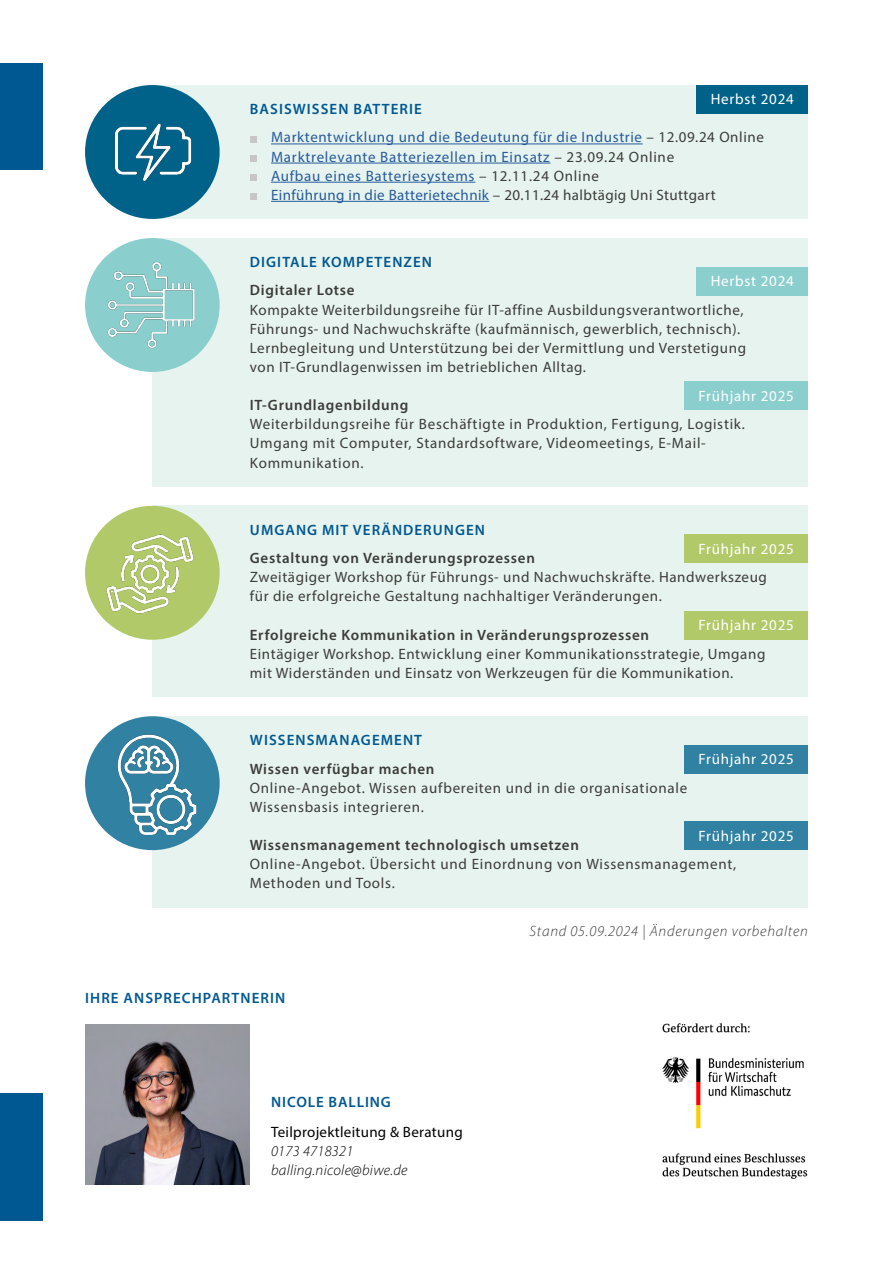
<style>
.page{position:relative;width:893px;height:1263px;background:#fff}
.page>*{position:absolute;margin:0;border:0;box-sizing:border-box;transform-origin:0 0}
.t1{font:15px/19.2px "Myriad Pro";letter-spacing:.04em;color:#3c3c3b}
.t2{font:15px/19.2px "Myriad Pro";letter-spacing:.04em;color:#265b9b}
.t3{font:600 15px "Myriad Pro";letter-spacing:.05em;color:#3c3c3b}
.t4{font:600 15px "Myriad Pro";letter-spacing:.07em;color:#005892}
.t5{font:15px "Myriad Pro";letter-spacing:.05em;color:#fff}
.t6{font:italic 300 15px "Myriad Pro";letter-spacing:.05em;color:#3c3c3b}
.t7{font:italic 300 15px/19.2px "Myriad Pro";letter-spacing:.02em;color:#000}
.t8{font:15px "Myriad Pro";letter-spacing:.02em;color:#000}
.s1{font-weight:600;color:#005892}
.s2{color:#3c3c3b}
</style>
<div class="page">
<div style="left:152px;top:238px;width:656px;height:249px;background:#e7f3ee"></div>
<div style="left:152px;top:506px;width:656px;height:191px;background:#e7f3ee"></div>
<div style="left:152px;top:716px;width:656px;height:191px;background:#e7f3ee"></div>
<div style="left:0;top:64px;width:43px;height:106px;background:#005892"></div>
<div style="left:0;top:1093px;width:43px;height:127px;background:#005892"></div>
<img style="left:85px;top:1025px;width:165px;height:160px">
<div style="left:85px;top:506px;width:135px;height:134px;background:#b2c969;border-radius:50%"></div>
<img style="left:90px;top:513px;width:120px;height:119px">
<div style="left:684px;top:745px;width:124px;height:29px;background:#3181a2"></div>
<div style="left:684px;top:534px;width:124px;height:29px;background:#b2c969"></div>
<div style="left:684px;top:381px;width:124px;height:29px;background:#8bcece"></div>
<div style="left:684px;top:821px;width:124px;height:29px;background:#3181a2"></div>
<div style="left:684px;top:611px;width:124px;height:29px;background:#b2c969"></div>
<div style="left:697px;top:267px;width:111px;height:28px;background:#8bcece"></div>
<img style="left:85px;top:238px;width:134px;height:134px">
<img style="left:85px;top:716px;width:135px;height:135px">
<img style="left:662px;top:1023px;width:146px;height:156px">
<div style="left:152px;top:85px;width:656px;height:134px;background:#e7f3ee"></div>
<hr style="left:271px;top:144px;width:372px;height:1px;background:#265b9b">
<hr style="left:271px;top:163px;width:279px;height:1px;background:#265b9b">
<hr style="left:271px;top:182px;width:204px;height:1px;background:#265b9b">
<hr style="left:271px;top:201px;width:218px;height:1px;background:#265b9b">
<div style="left:250px;top:136px;width:7px;height:6px;background:#c6c6c6"></div>
<div style="left:250px;top:155px;width:7px;height:7px;background:#c6c6c6"></div>
<div style="left:250px;top:174px;width:7px;height:7px;background:#c6c6c6"></div>
<div style="left:250px;top:193px;width:7px;height:7px;background:#c6c6c6"></div>
<div style="left:697px;top:85px;width:111px;height:29px;background:#006289"></div>
<div style="left:85px;top:85px;width:135px;height:134px;background:#006289;border-radius:50%"></div>
<img style="left:95px;top:95px;width:115px;height:115px">
<p class="t5" style="left:711px;top:92px;width:85px">Herbst 2024</p>
<p class="t2" style="left:271px;top:95px;width:494px;line-height:28.7px;text-indent:-21px"><span class="s1">BASISWISSEN BATTERIE<br></span>Marktentwicklung und die Bedeutung für die Industrie <span class="s2">– 12.09.24 Online</span></p>
<p class="t2" style="left:271px;top:147px;width:446px">Marktrelevante Batteriezellen im Einsatz <span class="s2">– 23.09.24 Online<br></span>Aufbau eines Batteriesystems <span class="s2">– 12.11.24 Online<br></span>Einführung in die Batterietechnik <span class="s2">– 20.11.24 halbtägig Uni Stuttgart</span></p>
<p class="t4" style="left:250px;top:254px;width:184px">DIGITALE KOMPETENZEN</p>
<p class="t5" style="left:711px;top:274px;width:85px">Herbst 2024</p>
<p class="t3" style="left:250px;top:283px;width:106px">Digitaler Lotse</p>
<p class="t1" style="left:250px;top:300px;width:498px">Kompakte Weiterbildungsreihe für IT-affine Ausbildungsverantwortliche, Führungs- und Nachwuchskräfte (kaufmännisch, gewerblich, technisch).<br>Lernbegleitung und Unterstützung bei der Vermittlung und Verstetigung von IT-Grundlagenwissen im betrieblichen Alltag.</p>
<p class="t3" style="left:250px;top:398px;width:160px">IT-Grundlagenbildung</p>
<p class="t1" style="left:250px;top:415px;width:497px">Weiterbildungsreihe für Beschäftigte in Produktion, Fertigung, Logistik.<br>Umgang mit Computer, Standardsoftware, Videomeetings, E-Mail-<br>Kommunikation.</p>
<p class="t5" style="left:698px;top:388px;width:97px">Frühjahr 2025</p>
<p class="t4" style="left:250px;top:522px;width:237px">UMGANG MIT VERÄNDERUNGEN</p>
<p class="t5" style="left:698px;top:541px;width:97px">Frühjahr 2025</p>
<p class="t3" style="left:250px;top:551px;width:287px">Gestaltung von Veränderungsprozessen</p>
<p class="t1" style="left:250px;top:568px;width:519px">Zweitägiger Workshop für Führungs- und Nachwuchskräfte. Handwerkszeug für die erfolgreiche Gestaltung nachhaltiger Veränderungen.</p>
<p class="t3" style="left:250px;top:627px;width:401px">Erfolgreiche Kommunikation in Veränderungsprozessen</p>
<p class="t1" style="left:250px;top:645px;width:517px">Eintägiger Workshop. Entwicklung einer Kommunikationsstrategie, Umgang mit Widerständen und Einsatz von Werkzeugen für die Kommunikation.</p>
<p class="t5" style="left:698px;top:618px;width:97px">Frühjahr 2025</p>
<p class="t4" style="left:250px;top:732px;width:174px">WISSENSMANAGEMENT</p>
<p class="t5" style="left:698px;top:752px;width:97px">Frühjahr 2025</p>
<p class="t3" style="left:250px;top:761px;width:186px">Wissen verfügbar machen</p>
<p class="t1" style="left:250px;top:779px;width:439px">Online-Angebot. Wissen aufbereiten und in die organisationale<br>Wissensbasis integrieren.</p>
<p class="t3" style="left:250px;top:837px;width:331px">Wissensmanagement technologisch umsetzen</p>
<p class="t1" style="left:250px;top:855px;width:488px">Online-Angebot. Übersicht und Einordnung von Wissensmanagement,<br>Methoden und Tools.</p>
<p class="t5" style="left:698px;top:828px;width:97px">Frühjahr 2025</p>
<p class="t4" style="left:85px;top:990px;width:202px">IHRE ANSPRECHPARTNERIN</p>
<p class="t4" style="left:271px;top:1095px;width:121px">NICOLE BALLING</p>
<p class="t8" style="left:271px;top:1125px;width:193px">Teilprojektleitung &amp; Beratung</p>
<p class="t7" style="left:271px;top:1142px;width:138px">0173 4718321 balling.nicole@biwe.de</p>
<p class="t6" style="left:530px;top:924px;width:280px">Stand 05.09.2024 | Änderungen vorbehalten</p>
</div>
